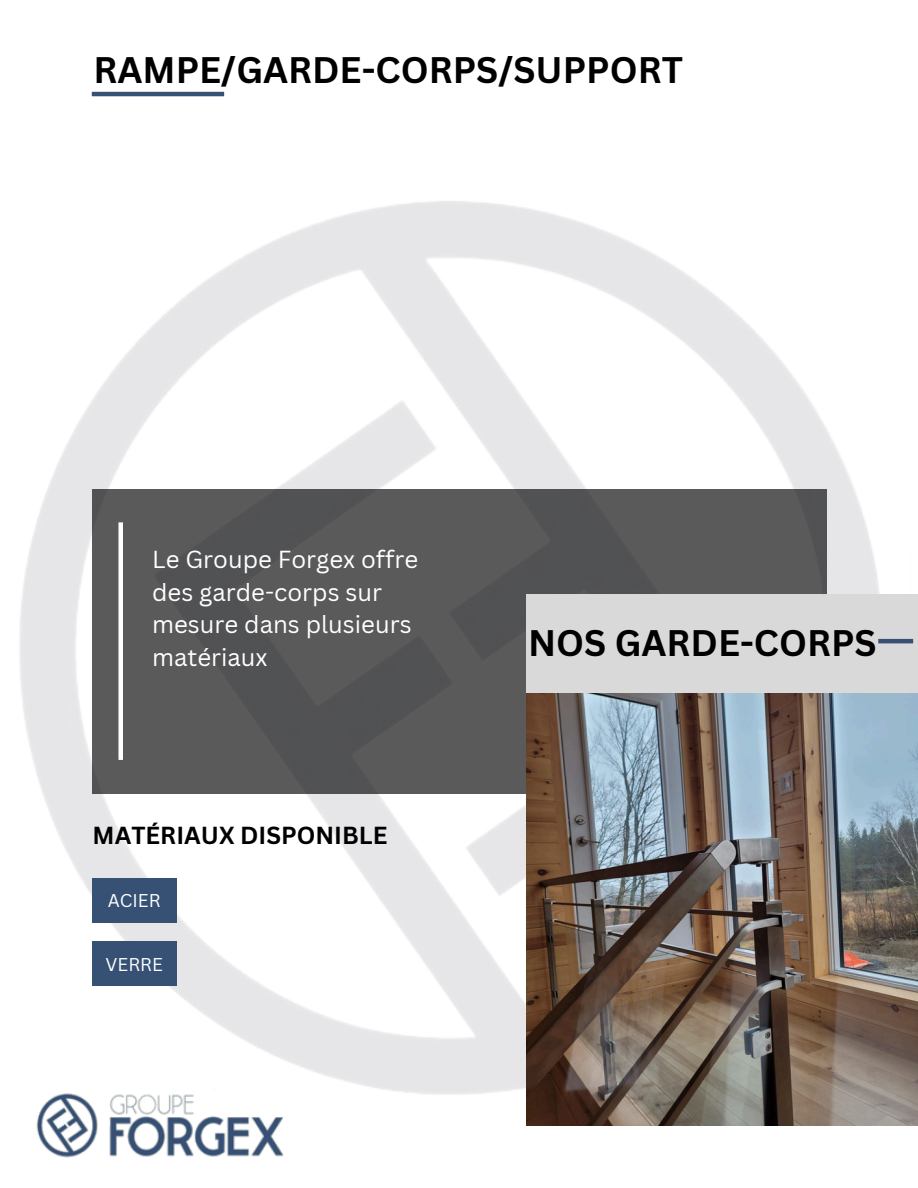
<style>
.page{position:relative;width:918px;height:1188px;background:#fff}
.page>*{position:absolute;margin:0;border:0;box-sizing:border-box;transform-origin:0 0}
.t1{font:700 36px "Canva Sans";color:#000}
.t2{font:24px/32.7px "Canva Sans";color:#fff}
.t3{font:700 24px "Canva Sans";color:#000}
.t4{font:18px "Canva Sans";color:#fff}
</style>
<div class="page">
<hr style="left:92px;top:92px;width:132px;height:4px;background:#365173">
<img style="left:19px;top:201px;width:861px;height:907px">
<div style="left:118px;top:522px;width:5px;height:238px;background:#fff"></div>
<div style="left:527px;top:594px;width:391px;height:100px;background:#d9d9d9"></div>
<hr style="left:878px;top:639px;width:35px;height:4px;background:#365173">
<img style="left:527px;top:694px;width:391px;height:432px">
<div style="left:92px;top:878px;width:85px;height:44px;background:#365173"></div>
<div style="left:92px;top:942px;width:85px;height:44px;background:#365173"></div>
<img style="left:19px;top:1064px;width:273px;height:94px">
<h1 class="t1" style="left:93px;top:49px;width:591px">RAMPE/GARDE-CORPS/SUPPORT</h1>
<p class="t2" style="left:152px;top:543px;width:267px">Le Groupe Forgex offre des garde-corps sur mesure dans plusieurs matériaux</p>
<p class="t3" style="left:93px;top:821px;width:296px">MATÉRIAUX DISPONIBLE</p>
<p class="t4" style="left:108px;top:890px;width:54px">ACIER</p>
<p class="t4" style="left:106px;top:954px;width:59px">VERRE</p>
<h1 class="t1" style="left:528px;top:622px;width:350px">NOS GARDE-CORPS</h1>
</div>
